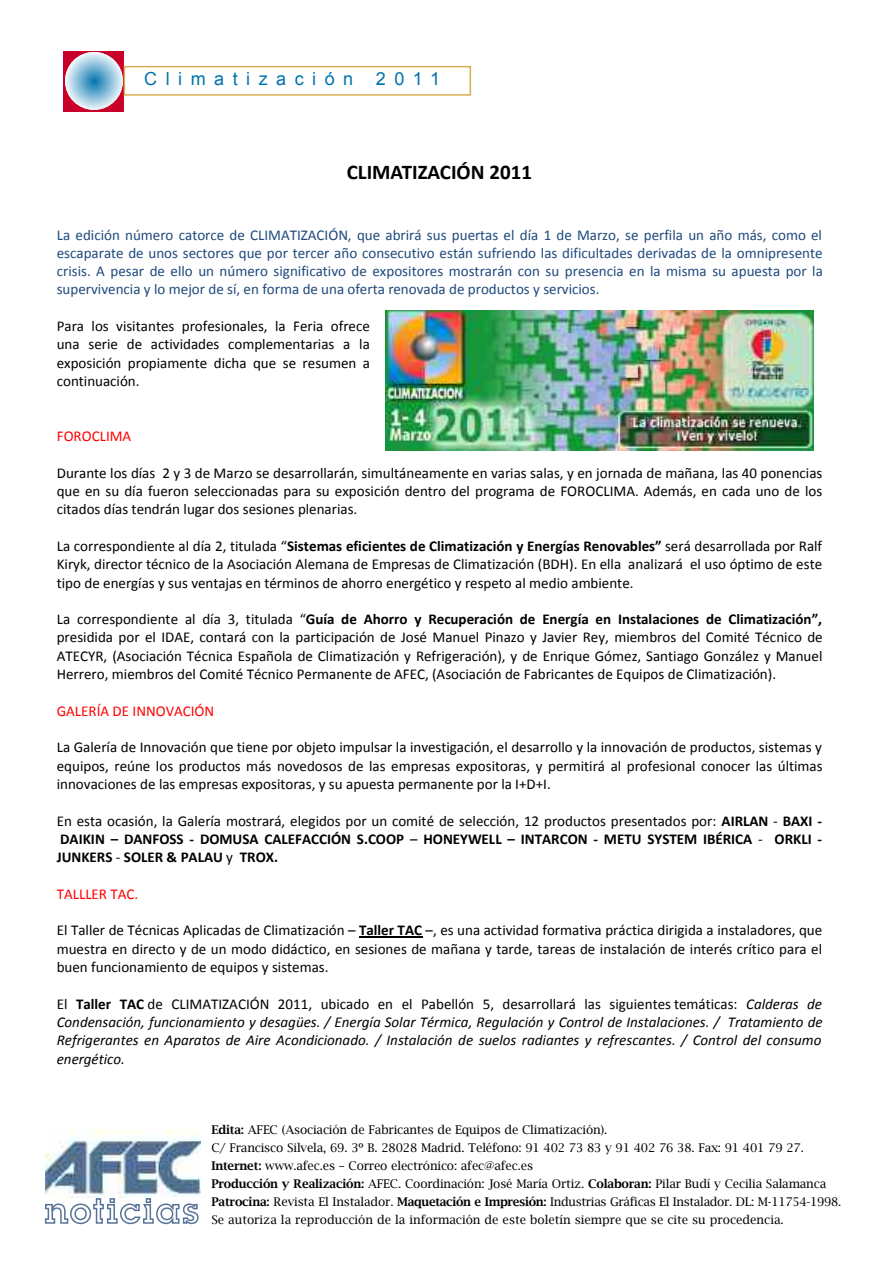
<style>
.page{position:relative;width:893px;height:1263px;background:#fff}
.page>*{position:absolute;margin:0;border:0;box-sizing:border-box;transform-origin:0 0}
.t1{font:700 21px "Calibri";color:#000}
.t2{font:18px "Arial";letter-spacing:.475em;color:#0072ae}
.t3{font:15px/18.3px "Calibri";color:#000;text-align:justify}
.t4{font:15px/18.3px "Calibri";color:#1f497c;text-align:justify}
.t5{font:italic 15px/18.3px "Calibri";color:#000;text-align:justify}
.t6{font:700 15px/18.3px "Calibri";color:#000;text-align:justify}
.t7{font:15px "Calibri";color:#f00}
.t8{font:12px/18px "Lucida Bright";letter-spacing:-.01em;color:#000}
.s1{font-weight:700}
.s2{font-weight:400}
.s3{font-style:normal}
.s4{font-weight:700;font-style:normal}
.s5{font-weight:600}
</style>
<div class="page">
<div style="left:64px;top:51px;width:60px;height:60px;background:#c90029"></div>
<svg style="left:65px;top:52px;width:58px;height:58px;background:#a2cbe0"></svg>
<div style="left:124px;top:66px;width:347px;height:30px;border:2px solid #daad4e"></div>
<img style="left:45px;top:1130px;width:155px;height:67px">
<svg style="left:45px;top:1198px;width:154px;height:27px"></svg>
<hr style="left:359px;top:937px;width:63px;height:1px;background:#000">
<img style="left:386px;top:310px;width:427px;height:140px">
<p class="t2" style="left:144px;top:69px;width:211px">Climatización</p>
<p class="t2" style="left:376px;top:69px;width:66px">2011</p>
<h1 class="t1" style="left:347px;top:163px;width:187px">CLIMATIZACIÓN 2011</h1>
<p class="t4" style="left:57px;top:227px;width:768px">La edición número catorce de CLIMATIZACIÓN, que abrirá sus puertas el día 1 de Marzo, se perfila un año más, como el escaparate de unos sectores que por tercer año consecutivo están sufriendo las dificultades derivadas de la omnipresente crisis. A pesar de ello un número significativo de expositores mostrarán con su presencia en la misma su apuesta por la supervivencia y lo mejor de sí, en forma de una oferta renovada de productos y servicios.</p>
<p class="t3" style="left:57px;top:318px;width:315px">Para los visitantes profesionales, la Feria ofrece una serie de actividades complementarias a la exposición propiamente dicha que se resumen a continuación.</p>
<p class="t7" style="left:57px;top:430px;width:76px">FOROCLIMA</p>
<p class="t3" style="left:57px;top:465px;width:767px">Durante los días 2 y 3 de Marzo se desarrollarán, simultáneamente en varias salas, y en jornada de mañana, las 40 ponencias que en su día fueron seleccionadas para su exposición dentro del programa de FOROCLIMA. Además, en cada uno de los citados días tendrán lugar dos sesiones plenarias.</p>
<p class="t3" style="left:57px;top:538px;width:767px">La correspondiente al día 2, titulada “<span class="s1">Sistemas eficientes de Climatización y Energías Renovables”</span> será desarrollada por Ralf Kiryk, director técnico de la Asociación Alemana de Empresas de Climatización (BDH). En ella analizará el uso óptimo de este tipo de energías y sus ventajas en términos de ahorro energético y respeto al medio ambiente.</p>
<p class="t3" style="left:57px;top:611px;width:767px">La correspondiente al día 3, titulada “<span class="s1">Guía de Ahorro y Recuperación de Energía en Instalaciones de Climatización”, </span>presidida por el IDAE, contará con la participación de José Manuel Pinazo y Javier Rey, miembros del Comité Técnico de ATECYR, (Asociación Técnica Española de Climatización y Refrigeración), y de Enrique Gómez, Santiago González y Manuel Herrero, miembros del Comité Técnico Permanente de AFEC, (Asociación de Fabricantes de Equipos de Climatización).</p>
<p class="t7" style="left:57px;top:704px;width:159px">GALERÍA DE INNOVACIÓN</p>
<p class="t3" style="left:57px;top:739px;width:767px">La Galería de Innovación que tiene por objeto impulsar la investigación, el desarrollo y la innovación de productos, sistemas y equipos, reúne los productos más novedosos de las empresas expositoras, y permitirá al profesional conocer las últimas innovaciones de las empresas expositoras, y su apuesta permanente por la I+D+I.</p>
<p class="t6" style="left:57px;top:813px;width:767px"><span class="s2">En esta ocasión, la Galería mostrará, elegidos por un comité de selección, 12 productos presentados por:</span> AIRLAN <span class="s2">-</span> BAXI - DAIKIN – DANFOSS - DOMUSA CALEFACCIÓN S.COOP <span class="s2">–</span> HONEYWELL – INTARCON - METU SYSTEM IBÉRICA <span class="s2">-</span> ORKLI - JUNKERS <span class="s2">-</span> SOLER &amp; PALAU <span class="s2">y</span> TROX.</p>
<p class="t7" style="left:57px;top:887px;width:83px">TALLLER TAC.</p>
<p class="t3" style="left:57px;top:922px;width:767px">El Taller de Técnicas Aplicadas de Climatización – <span class="s1">Taller TAC</span> –, es una actividad formativa práctica dirigida a instaladores, que muestra en directo y de un modo didáctico, en sesiones de mañana y tarde, tareas de instalación de interés crítico para el buen funcionamiento de equipos y sistemas.</p>
<p class="t5" style="left:57px;top:996px;width:767px"><span class="s3">El</span> <span class="s4">Taller TAC</span> <span class="s3">de CLIMATIZACIÓN 2011, ubicado en el Pabellón 5, desarrollará las siguientes temáticas:</span> Calderas de Condensación, funcionamiento y desagües. / Energía Solar Térmica, Regulación y Control de Instalaciones. / Tratamiento de Refrigerantes en Aparatos de Aire Acondicionado. / Instalación de suelos radiantes y refrescantes. / Control del consumo energético.</p>
<p class="t8" style="left:211px;top:1120px;width:631px"><span class="s5">Edita:</span> AFEC (Asociación de Fabricantes de Equipos de Climatización).<br>C/ Francisco Silvela, 69. 3º B. 28028 Madrid. Teléfono: 91 402 73 83 y 91 402 76 38. Fax: 91 401 79 27.<br><span class="s5">Internet:</span> www.afec.es – Correo electrónico: afec@afec.es<br><span class="s5">Producción y Realización:</span> AFEC. Coordinación: José María Ortiz. <span class="s5">Colaboran:</span> Pilar Budí y Cecilia Salamanca <span class="s5">Patrocina:</span> Revista El Instalador. <span class="s5">Maquetación e Impresión:</span> Industrias Gráficas El Instalador. DL: M-11754-1998.<br>Se autoriza la reproducción de la información de este boletín siempre que se cite su procedencia.</p>
</div>
